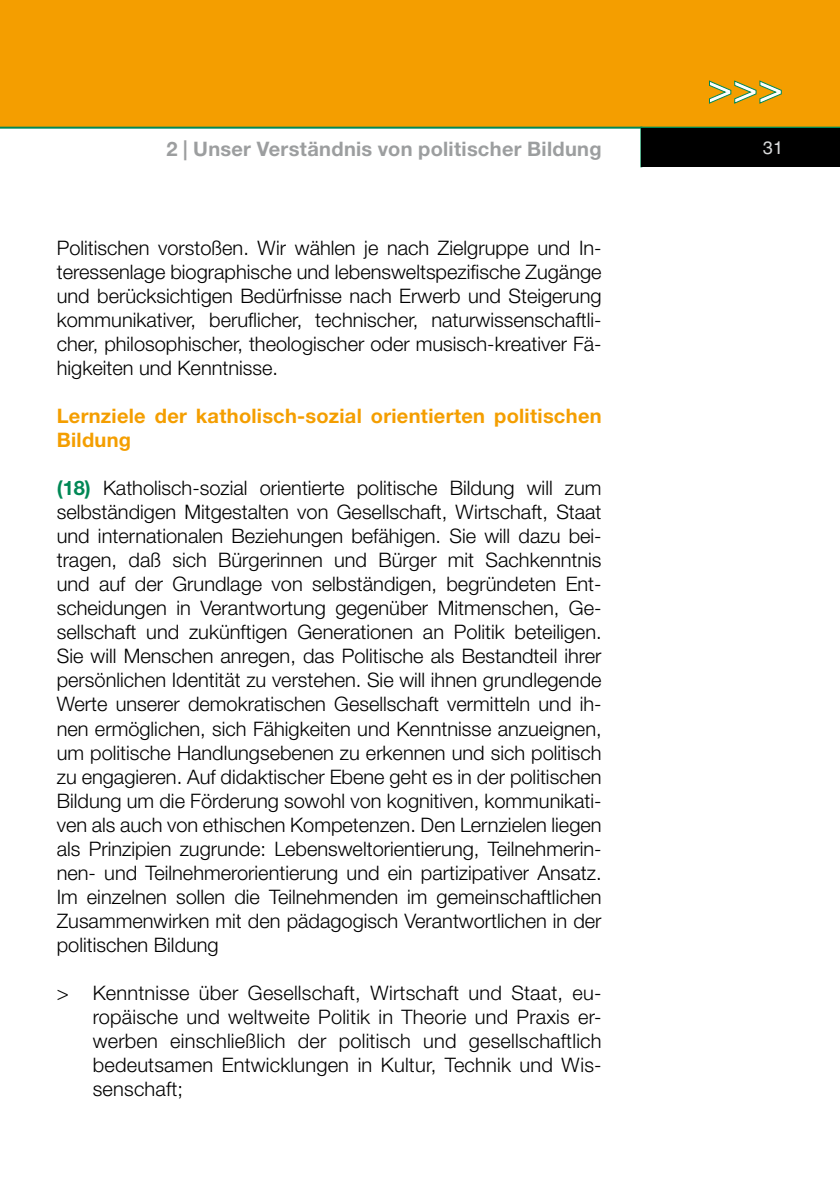
<style>
.page{position:relative;width:840px;height:1191px;background:#fff}
.page>*{position:absolute;margin:0;border:0;box-sizing:border-box;transform-origin:0 0}
.t1{font:300 20px/24px "Helvetica Neue LT Std";color:#000;text-align:justify}
.t2{font:700 20px/24px "Helvetica Neue LT Std";letter-spacing:.015em;color:#f49e00}
.t3{font:700 20px "Helvetica Neue LT Std";letter-spacing:.015em;color:#9c9e9f}
.t4{font:18px "Helvetica";color:#d9dadb}
.s1{font-weight:700;color:#085}
</style>
<div class="page">
<div style="left:0;top:0;width:839px;height:127px;background:#f49e00"></div>
<hr style="left:0;top:127px;width:839px;height:2px;background:#085">
<hr style="left:640px;top:127px;width:2px;height:40px;background:#085">
<svg style="left:709px;top:80px;width:72px;height:24px"></svg>
<div style="left:641px;top:129px;width:198px;height:38px;background:#000"></div>
<p class="t3" style="left:166px;top:137px;width:436px">2 | Unser Verständnis von politischer Bildung</p>
<p class="t1" style="left:57px;top:236px;width:546px">Politischen vorstoßen. Wir wählen je nach Zielgruppe und In&shy;teressenlage biographische und lebensweltspezifische Zugänge und berücksichtigen Bedürfnisse nach Erwerb und Steigerung kommunikativer, beruflicher, technischer, naturwissenschaftli&shy;cher, philosophischer, theologischer oder musisch-kreativer Fä&shy;higkeiten und Kenntnisse.</p>
<p class="t2" style="left:57px;top:404px;width:546px">Lernziele der katholisch-sozial orientierten politischen<br>Bildung</p>
<p class="t1" style="left:57px;top:476px;width:546px"><span class="s1">(18)</span> Katholisch-sozial orientierte politische Bildung will zum selbständigen Mitgestalten von Gesellschaft, Wirtschaft, Staat und internationalen Beziehungen befähigen. Sie will dazu bei&shy;tragen, daß sich Bürgerinnen und Bürger mit Sachkenntnis und auf der Grundlage von selbständigen, begründeten Ent&shy;scheidungen in Verantwortung gegenüber Mitmenschen, Ge&shy;sellschaft und zukünftigen Generationen an Politik beteiligen.<br>Sie will Menschen anregen, das Politische als Bestandteil ihrer persönlichen Identität zu verstehen. Sie will ihnen grundlegende Werte unserer demokratischen Gesellschaft vermitteln und ih&shy;nen ermöglichen, sich Fähigkeiten und Kenntnisse anzueignen, um politische Handlungsebenen zu erkennen und sich politisch zu engagieren. Auf didaktischer Ebene geht es in der politischen Bildung um die Förderung sowohl von kognitiven, kommunikati&shy;ven als auch von ethischen Kompetenzen. Den Lernzielen liegen als Prinzipien zugrunde: Lebensweltorientierung, Teilnehmerin&shy;nen- und Teilnehmerorientierung und ein partizipativer Ansatz.<br>Im einzelnen sollen die Teilnehmenden im gemeinschaftlichen Zusammenwirken mit den pädagogisch Verantwortlichen in der politischen Bildung</p>
<p class="t1" style="left:93px;top:980px;width:510px;text-indent:-36px">&gt; Kenntnisse über Gesellschaft, Wirtschaft und Staat, eu&shy;ropäische und weltweite Politik in Theorie und Praxis er&shy;werben einschließlich der politisch und gesellschaftlich bedeutsamen Entwicklungen in Kultur, Technik und Wis&shy;senschaft;</p>
<p class="t4" style="left:762px;top:137px;width:22px">31</p>
</div>
